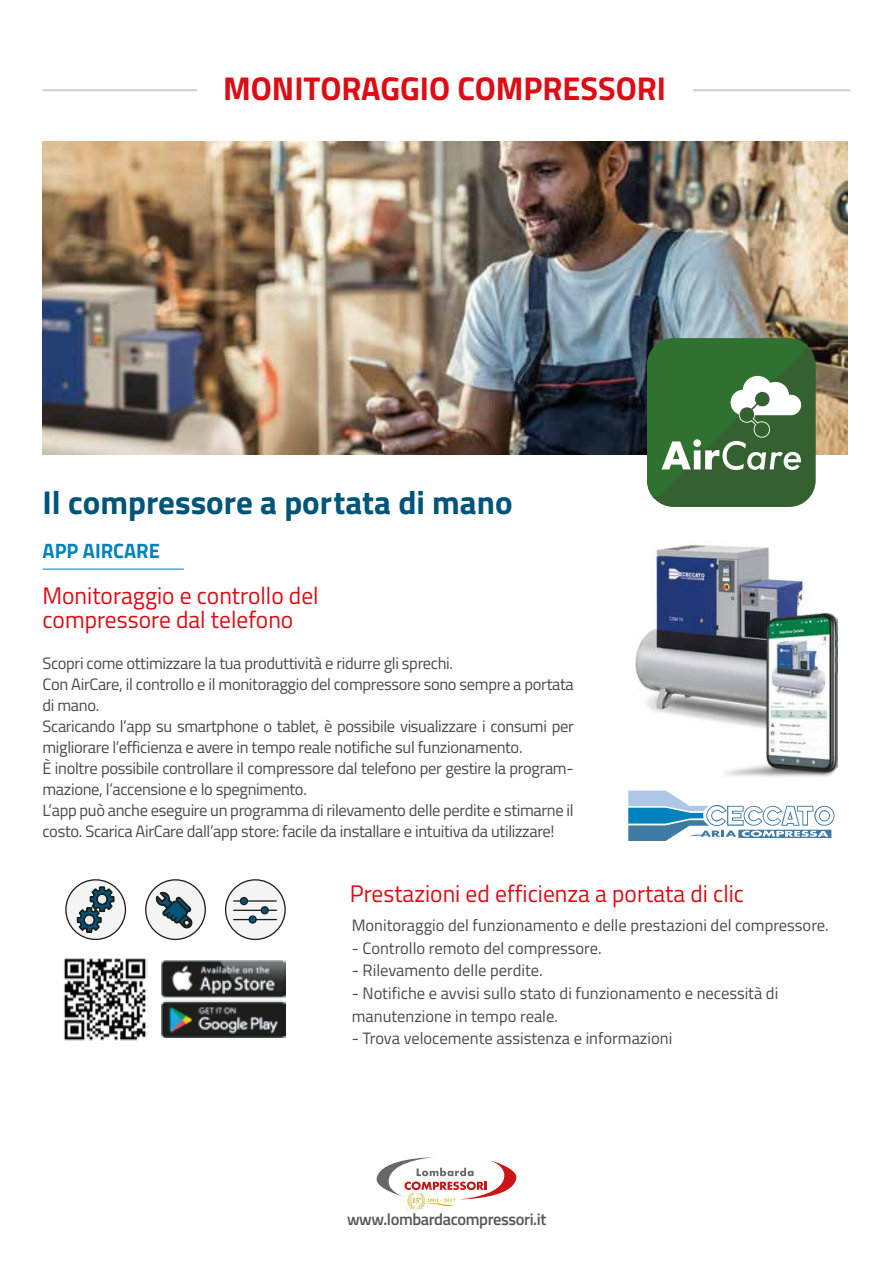
<style>
.page{position:relative;width:893px;height:1263px;background:#fff}
.page>*{position:absolute;margin:0;border:0;box-sizing:border-box;transform-origin:0 0}
.t1{font:700 33px "Titillium Web";color:#005479}
.t2{font:700 33px "Titillium Web";color:#dc0d15}
.t3{font:24px/24px "Titillium Web";color:#dc0d15}
.t4{font:700 20.85px "Titillium Web";color:#0083bc}
.t5{font:16.5px/21px "Titillium Web";letter-spacing:-.02em;color:#4a4a49}
.t6{font:16.5px/22.5px "Titillium Web";color:#4a4a49}
.t7{font:600 16.5px "Titillium Web";letter-spacing:-.025em;color:#575756}
</style>
<div class="page">
<hr style="left:43px;top:89px;width:807px;height:2px;background:#d0d0d0">
<div style="left:197px;top:69px;width:495px;height:38px;background:#fff"></div>
<svg style="left:376px;top:1157px;width:141px;height:49px"></svg>
<img style="left:407px;top:1193px;width:18px;height:16px">
<img style="left:43px;top:142px;width:804px;height:312px">
<hr style="left:43px;top:569px;width:141px;height:1px;background:#0083bc">
<img style="left:64px;top:958px;width:83px;height:83px">
<img style="left:162px;top:960px;width:124px;height:77px">
<div style="left:146px;top:880px;width:59px;height:59px;background:#f4f4f5;border-radius:50%"></div>
<div style="left:145px;top:879px;width:61px;height:61px;border:1px solid #1d1d1b;border-radius:50%"></div>
<div style="left:226px;top:880px;width:59px;height:59px;background:#f4f4f5;border-radius:50%"></div>
<div style="left:225px;top:879px;width:61px;height:61px;border:1px solid #1d1d1b;border-radius:50%"></div>
<svg style="left:234px;top:900px;width:6px;height:2px"></svg>
<hr style="left:248px;top:900px;width:28px;height:2px;background:#1d1d1b">
<svg style="left:234px;top:910px;width:27px;height:1px"></svg>
<svg style="left:234px;top:919px;width:15px;height:1px"></svg>
<svg style="left:257px;top:919px;width:19px;height:1px"></svg>
<div style="left:240px;top:897px;width:7px;height:7px;background:#005479;border-radius:50%"></div>
<div style="left:240px;top:897px;width:8px;height:8px;border:1px solid #1d1d1b;border-radius:50%"></div>
<div style="left:261px;top:907px;width:7px;height:7px;background:#005479;border-radius:50%"></div>
<div style="left:261px;top:906px;width:8px;height:8px;border:1px solid #1d1d1b;border-radius:50%"></div>
<div style="left:249px;top:916px;width:7px;height:7px;background:#005479;border-radius:50%"></div>
<div style="left:249px;top:915px;width:8px;height:9px;border:1px solid #1d1d1b;border-radius:50%"></div>
<div style="left:66px;top:880px;width:59px;height:59px;background:#f4f4f5;border-radius:50%"></div>
<div style="left:65px;top:879px;width:61px;height:61px;border:1px solid #1d1d1b;border-radius:50%"></div>
<svg style="left:77px;top:886px;width:37px;height:47px"></svg>
<svg style="left:156px;top:892px;width:36px;height:36px"></svg>
<div style="left:647px;top:338px;width:169px;height:169px;background:#356131;border-radius:27px"></div>
<svg style="left:647px;top:338px;width:161px;height:161px"></svg>
<img style="left:635px;top:544px;width:197px;height:178px">
<img style="left:718px;top:614px;width:119px;height:163px">
<svg style="left:628px;top:790px;width:206px;height:51px"></svg>
<h1 class="t2" style="left:223px;top:63px;width:444px">MONITORAGGIO COMPRESSORI</h1>
<h1 class="t1" style="left:43px;top:478px;width:472px">Il compressore a portata di mano</h1>
<p class="t4" style="left:43px;top:534px;width:119px">APP AIRCARE</p>
<h2 class="t3" style="left:43px;top:583px;width:278px">Monitoraggio e controllo del compressore dal telefono</h2>
<p class="t5" style="left:43px;top:651px;width:533px">Scopri come ottimizzare la tua produttività e ridurre gli sprechi.<br>Con AirCare, il controllo e il monitoraggio del compressore sono sempre a portata di mano.<br>Scaricando l’app su smartphone o tablet, è possibile visualizzare i consumi per migliorare l’efficienza e avere in tempo reale notifiche sul funzionamento.<br>È inoltre possibile controllare il compressore dal telefono per gestire la program&shy;mazione, l’accensione e lo spegnimento.<br>L’app può anche eseguire un programma di rilevamento delle perdite e stimarne il costo. Scarica AirCare dall’app store: facile da installare e intuitiva da utilizzare!</p>
<h2 class="t3" style="left:350px;top:881px;width:396px">Prestazioni ed efficienza a portata di clic</h2>
<p class="t6" style="left:352px;top:914px;width:478px">Monitoraggio del funzionamento e delle prestazioni del compressore.</p>
<p class="t6" style="left:352px;top:936px;width:251px">- Controllo remoto del compressore.</p>
<p class="t6" style="left:352px;top:959px;width:192px">- Rilevamento delle perdite.</p>
<p class="t6" style="left:352px;top:981px;width:428px">- Notifiche e avvisi sullo stato di funzionamento e necessità di manutenzione in tempo reale.</p>
<p class="t6" style="left:352px;top:1026px;width:322px">- Trova velocemente assistenza e informazioni</p>
<p class="t7" style="left:347px;top:1206px;width:201px">www.lombardacompressori.it</p>
</div>
